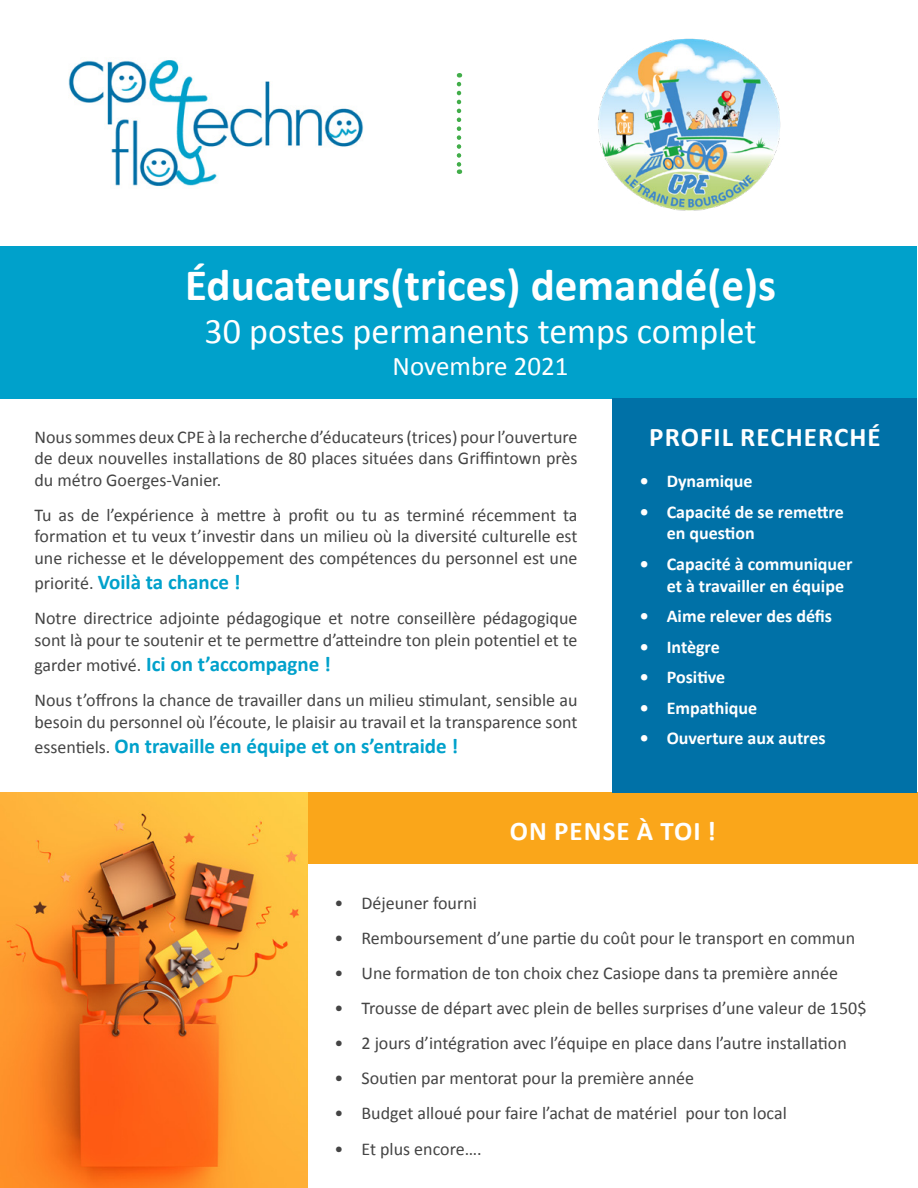
<style>
.page{position:relative;width:918px;height:1188px;background:#fff}
.page>*{position:absolute;margin:0;border:0;box-sizing:border-box;transform-origin:0 0}
.t1{font:700 45px "Calibri";color:#fff}
.t2{font:36px "Calibri";color:#fff}
.t3{font:700 27px "Calibri";letter-spacing:.04em;color:#fff}
.t4{font:27px "Calibri";color:#fff}
.t5{font:700 21px "Calibri";color:#00a1cb}
.t6{font:18px/21.6px "Calibri";color:#444;text-align:justify}
.t7{font:700 18px/21.6px "Calibri";color:#fff}
.s1{font-weight:400;font-size:18px;color:#444}
</style>
<div class="page">
<div style="left:306px;top:793px;width:612px;height:71px;background:#faa61a"></div>
<div style="left:1px;top:246px;width:916px;height:152px;background:#00a1cb"></div>
<img style="left:1px;top:793px;width:307px;height:394px">
<div style="left:613px;top:398px;width:304px;height:395px;background:#0071a7"></div>
<img style="left:68px;top:60px;width:296px;height:126px">
<img style="left:598px;top:38px;width:183px;height:173px">
<svg style="left:457px;top:84px;width:4px;height:90px"></svg>
<h1 class="t1" style="left:185px;top:256px;width:592px">Éducateurs(trices) demandé(e)s</h1>
<h2 class="t2" style="left:205px;top:308px;width:553px">30 postes permanents temps complet</h2>
<h3 class="t4" style="left:393px;top:349px;width:178px">Novembre 2021</h3>
<p class="t6" style="left:34px;top:426px;width:545px">Nous sommes deux CPE à la recherche d’éducateurs (trices) pour l’ouverture de deux nouvelles installations de 80 places situées dans Griffintown près du métro Goerges-Vanier.</p>
<p class="t6" style="left:34px;top:504px;width:545px">Tu as de l’expérience à mettre à profit ou tu as terminé récemment ta formation et tu veux t’investir dans un milieu où la diversité culturelle est une richesse et le développement des compétences du personnel est une</p>
<p class="t5" style="left:34px;top:569px;width:208px"><span class="s1">priorité.</span> Voilà ta chance !</p>
<p class="t6" style="left:34px;top:608px;width:545px">Notre directrice adjointe pédagogique et notre conseillère pédagogique sont là pour te soutenir et te permettre d’atteindre ton plein potentiel et te</p>
<p class="t5" style="left:34px;top:651px;width:298px"><span class="s1">garder motivé.</span> Ici on t’accompagne !</p>
<p class="t6" style="left:34px;top:689px;width:545px">Nous t’offrons la chance de travailler dans un milieu stimulant, sensible au besoin du personnel où l’écoute, le plaisir au travail et la transparence sont</p>
<p class="t5" style="left:34px;top:733px;width:425px"><span class="s1">essentiels.</span> On travaille en équipe et on s’entraide !</p>
<h3 class="t3" style="left:649px;top:419px;width:233px">PROFIL RECHERCHÉ</h3>
<p class="t7" style="left:640px;top:471px;width:114px">• Dynamique</p>
<p class="t7" style="left:667px;top:501px;width:179px;text-indent:-27px">• Capacité de se remettre en question</p>
<p class="t7" style="left:667px;top:553px;width:187px;text-indent:-27px">• Capacité à communiquer et à travailler en équipe</p>
<p class="t7" style="left:640px;top:605px;width:194px">• Aime relever des défis</p>
<p class="t7" style="left:640px;top:636px;width:82px">• Intègre</p>
<p class="t7" style="left:640px;top:666px;width:87px">• Positive</p>
<p class="t7" style="left:640px;top:697px;width:119px">• Empathique</p>
<p class="t7" style="left:640px;top:727px;width:187px">• Ouverture aux autres</p>
<h3 class="t3" style="left:510px;top:814px;width:208px">ON PENSE À TOI !</h3>
<p class="t6" style="left:334px;top:892px;width:144px">• Déjeuner fourni</p>
<p class="t6" style="left:334px;top:927px;width:522px">• Remboursement d’une partie du coût pour le transport en commun</p>
<p class="t6" style="left:334px;top:962px;width:505px">• Une formation de ton choix chez Casiope dans ta première année</p>
<p class="t6" style="left:334px;top:997px;width:533px">• Trousse de départ avec plein de belles surprises d’une valeur de 150$</p>
<p class="t6" style="left:334px;top:1033px;width:514px">• 2 jours d’intégration avec l’équipe en place dans l’autre installation</p>
<p class="t6" style="left:334px;top:1068px;width:361px">• Soutien par mentorat pour la première année</p>
<p class="t6" style="left:334px;top:1103px;width:454px">• Budget alloué pour faire l’achat de matériel pour ton local</p>
<p class="t6" style="left:334px;top:1138px;width:149px">• Et plus encore….</p>
</div>
